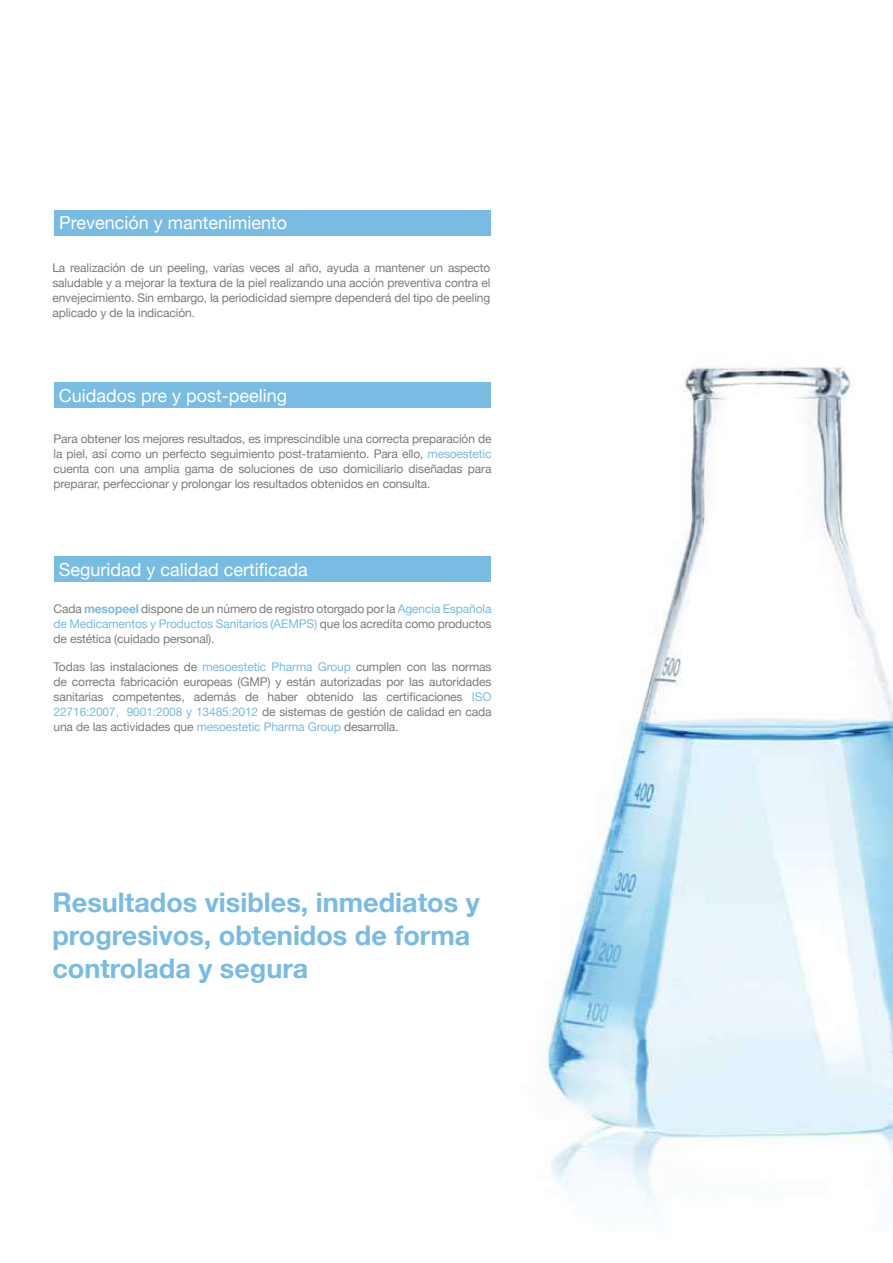
<style>
.page{position:relative;width:893px;height:1263px;background:#fff}
.page>*{position:absolute;margin:0;border:0;box-sizing:border-box;transform-origin:0 0}
.t1{font:700 27px/33px "Helvetica Neue";color:#78bbe3}
.t2{font:18px "Helvetica Neue";color:#fff}
.t3{font:12px/15px "Helvetica Neue";letter-spacing:-.01em;color:#7b7c7e;text-align:justify}
.s1{color:#78bbe3}
.s2{font-weight:700;color:#78bbe3}
</style>
<div class="page">
<img style="left:536px;top:367px;width:357px;height:839px">
<div style="left:54px;top:210px;width:436px;height:25px;background:#78bbe3"></div>
<div style="left:54px;top:557px;width:436px;height:25px;background:#78bbe3"></div>
<div style="left:54px;top:383px;width:436px;height:25px;background:#78bbe3"></div>
<h2 class="t2" style="left:59px;top:212px;width:230px">Prevención y mantenimiento</h2>
<p class="t3" style="left:52px;top:260px;width:439px">La realización de un peeling, varias veces al año, ayuda a mantener un aspecto saludable y a mejorar la textura de la piel realizando una acción preventiva contra el envejecimiento. Sin embargo, la periodicidad siempre dependerá del tipo de peeling aplicado y de la indicación.</p>
<h2 class="t2" style="left:59px;top:384px;width:230px">Cuidados pre y post-peeling</h2>
<p class="t3" style="left:53px;top:431px;width:439px">Para obtener los mejores resultados, es imprescindible una correcta preparación de la piel, así como un perfecto seguimiento post-tratamiento. Para ello, <span class="s1">mesoestetic </span>cuenta con una amplia gama de soluciones de uso domiciliario diseñadas para preparar, perfeccionar y prolongar los resultados obtenidos en consulta.</p>
<h2 class="t2" style="left:59px;top:558px;width:251px">Seguridad y calidad certificada</h2>
<p class="t3" style="left:53px;top:601px;width:439px">Cada <span class="s2">mesopeel</span> dispone de un número de registro otorgado por la <span class="s1">Agencia Española de Medicamentos y Productos Sanitarios (AEMPS)</span> que los acredita como productos de estética (cuidado personal).</p>
<p class="t3" style="left:53px;top:659px;width:439px">Todas las instalaciones de <span class="s1">mesoestetic Pharma Group</span> cumplen con las normas de correcta fabricación europeas (GMP) y están autorizadas por las autoridades sanitarias competentes, además de haber obtenido las certificaciones <span class="s1">ISO 22716:2007, 9001:2008 y 13485:2012</span> de sistemas de gestión de calidad en cada una de las actividades que <span class="s1">mesoestetic Pharma Group</span> desarrolla.</p>
<h1 class="t1" style="left:52px;top:885px;width:429px">Resultados visibles, inmediatos y progresivos, obtenidos de forma controlada y segura</h1>
</div>
